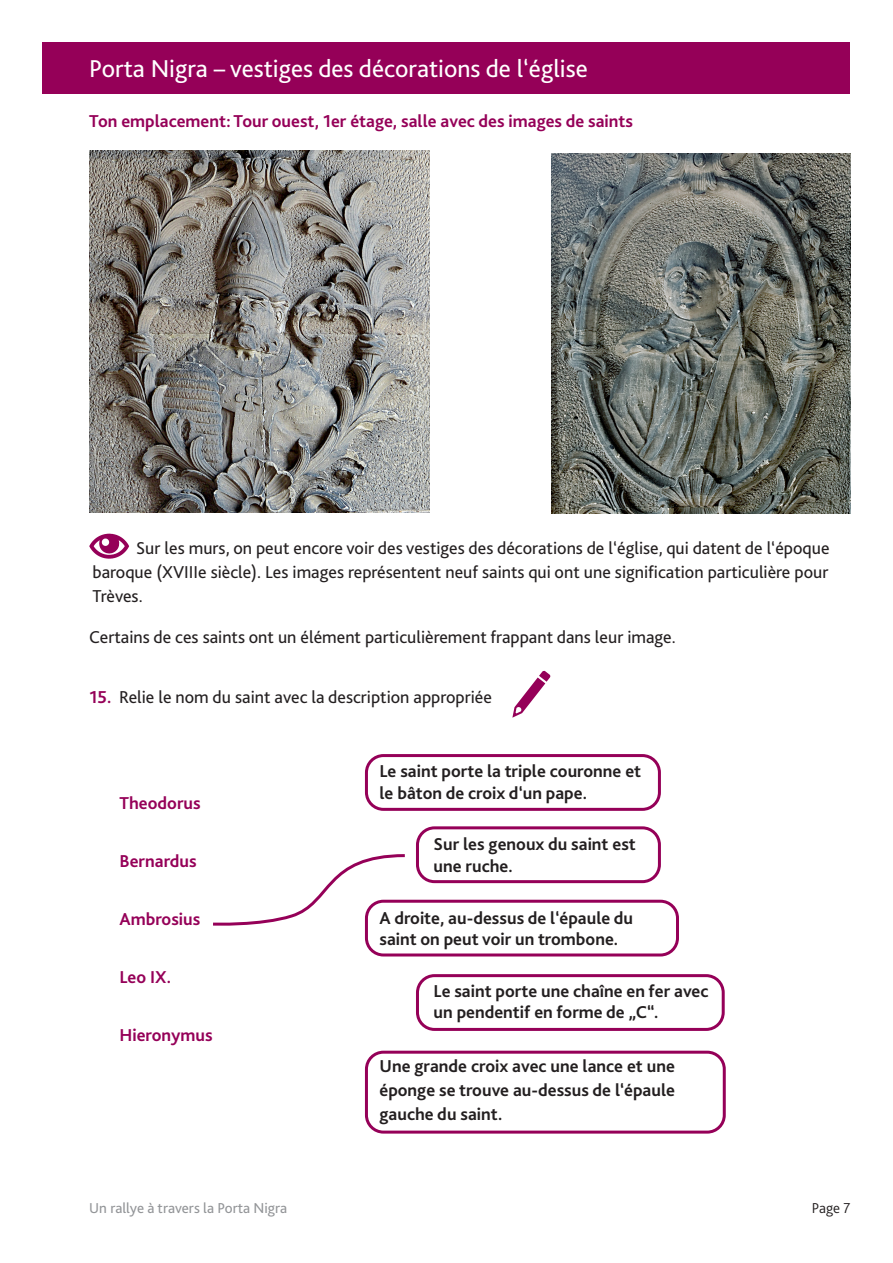
<style>
.page{position:relative;width:893px;height:1263px;background:#fff}
.page>*{position:absolute;margin:0;border:0;box-sizing:border-box;transform-origin:0 0}
.t1{font:25.5px "Bliss 2";color:#fff}
.t2{font:18px/24px "Bliss 2";color:#231f20;text-align:justify}
.t3{font:700 18px/21.6px "Bliss 2";color:#231f20}
.t4{font:700 18px "Bliss 2";color:#950058}
.t5{font:15px "Bliss 2";color:#939598}
.t6{font:300 15px "Bliss 2";color:#231f20}
.s1{font-weight:700;color:#950058}
</style>
<div class="page">
<div style="left:365px;top:1051px;width:361px;height:82px;border:3px solid #950058;border-radius:17px"></div>
<div style="left:365px;top:900px;width:314px;height:56px;border:3px solid #950058;border-radius:17px"></div>
<div style="left:416px;top:974px;width:309px;height:57px;border:3px solid #950058;border-radius:17px"></div>
<div style="left:416px;top:826px;width:245px;height:57px;border:3px solid #950058;border-radius:17px"></div>
<div style="left:365px;top:754px;width:296px;height:57px;border:3px solid #950058;border-radius:17px"></div>
<div style="left:43px;top:43px;width:807px;height:51px;background:#950058"></div>
<img style="left:89px;top:151px;width:340px;height:361px">
<img style="left:552px;top:153px;width:298px;height:360px">
<svg style="left:512px;top:670px;width:39px;height:48px"></svg>
<svg style="left:89px;top:534px;width:40px;height:25px"></svg>
<svg style="left:213px;top:854px;width:195px;height:73px"></svg>
<h1 class="t1" style="left:89px;top:53px;width:500px">Porta Nigra – vestiges des décorations de l‘église</h1>
<p class="t4" style="left:89px;top:110px;width:545px">Ton emplacement: Tour ouest, 1er étage, salle avec des images de saints</p>
<p class="t2" style="left:92px;top:536px;width:739px;text-indent:44px">Sur les murs, on peut encore voir des vestiges des décorations de l‘église, qui datent de l‘époque baroque (XVIIIe siècle). Les images représentent neuf saints qui ont une signification particulière pour Trèves.</p>
<p class="t2" style="left:89px;top:625px;width:588px">Certains de ces saints ont un élément particulièrement frappant dans leur image.</p>
<p class="t2" style="left:90px;top:684px;width:404px"><span class="s1">15.</span> Relie le nom du saint avec la description appropriée</p>
<p class="t4" style="left:120px;top:792px;width:83px">Theodorus</p>
<p class="t4" style="left:120px;top:850px;width:79px">Bernardus</p>
<p class="t4" style="left:120px;top:908px;width:82px">Ambrosius</p>
<p class="t4" style="left:120px;top:966px;width:53px">Leo IX.</p>
<p class="t4" style="left:120px;top:1024px;width:95px">Hieronymus</p>
<p class="t5" style="left:89px;top:1198px;width:199px">Un rallye à travers la Porta Nigra</p>
<p class="t3" style="left:379px;top:760px;width:263px">Le saint porte la triple couronne et le bâton de croix d‘un pape.</p>
<p class="t3" style="left:433px;top:833px;width:204px">Sur les genoux du saint est une ruche.</p>
<p class="t3" style="left:379px;top:906px;width:255px">A droite, au-dessus de l‘épaule du saint on peut voir un trombone.</p>
<p class="t3" style="left:433px;top:979px;width:277px">Le saint porte une chaîne en fer avec un pendentif en forme de „C“.</p>
<p class="t3" style="left:379px;top:1054px;width:297px;line-height:24px;text-align:justify">Une grande croix avec une lance et une éponge se trouve au-dessus de l‘épaule gauche du saint.</p>
<p class="t6" style="left:812px;top:1198px;width:40px">Page 7</p>
</div>
